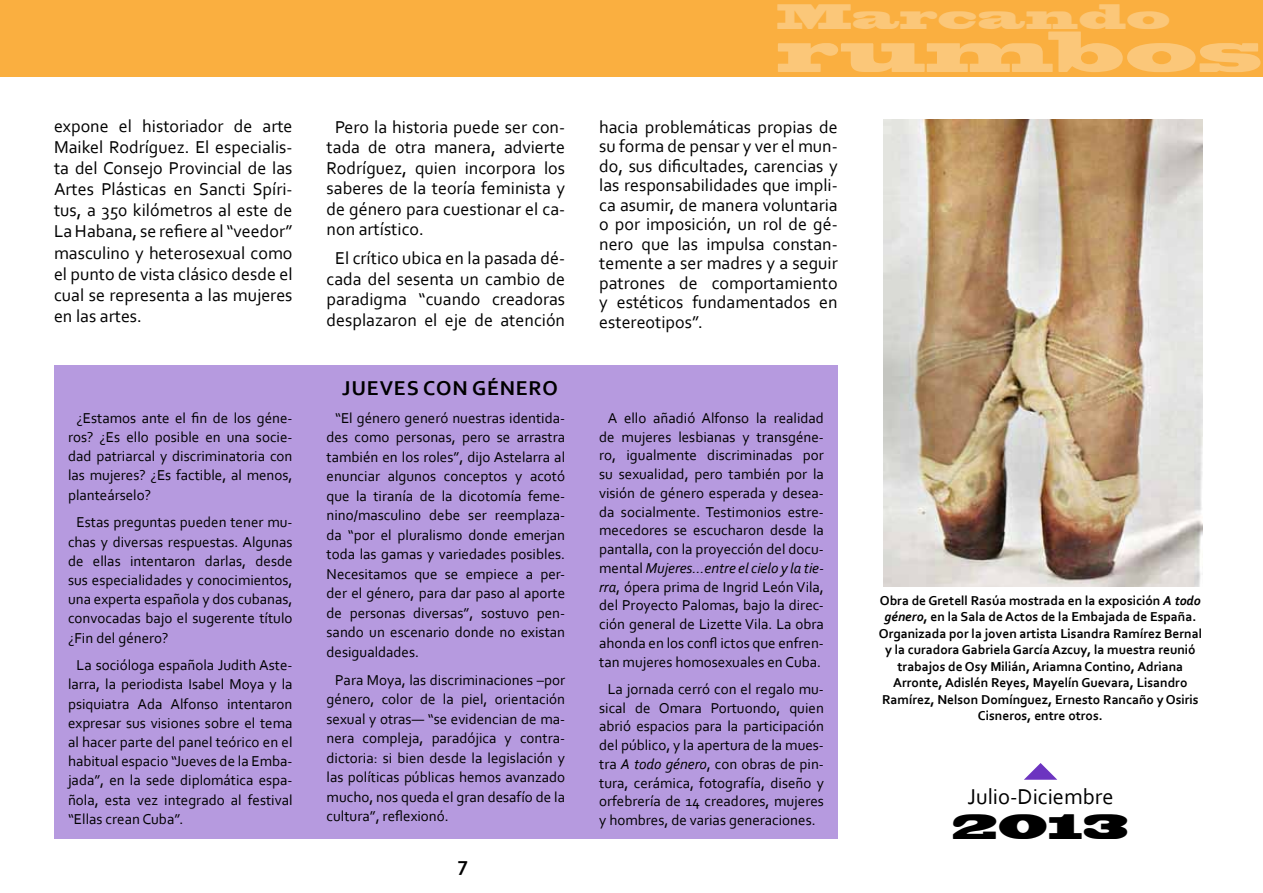
<style>
.page{position:relative;width:1263px;height:893px;background:#fff}
.page>*{position:absolute;margin:0;border:0;box-sizing:border-box;transform-origin:0 0}
.t1{font:54px "Blackoak Std";color:#fbc779}
.t2{font:33px "Blackoak Std";color:#fbc779}
.t3{font:33px "Blackoak Std";color:#000}
.t4{font:22.5px "Corbel";color:#000}
.t5{font:700 21px "Corbel";letter-spacing:.04em;color:#000}
.t6{font:18px/19.5px "Corbel";color:#000;text-align:justify}
.t7{font:15px/18.8px "Corbel";color:#000;text-align:justify}
.t8{font:700 13.5px/16.5px "Corbel";color:#000;text-align:center}
.s1{font-style:italic}
</style>
<div class="page">
<div style="left:0;top:0;width:1263px;height:77px;background:#faaf40"></div>
<svg style="left:1024px;top:763px;width:33px;height:17px"></svg>
<div style="left:54px;top:365px;width:784px;height:474px;background:#b69adf"></div>
<img style="left:883px;top:119px;width:319px;height:468px">
<p class="t6" style="left:54px;top:116px;width:240px;line-height:21px">expone el historiador de arte Maikel Rodríguez. El especialis&shy;ta del Consejo Provincial de las Artes Plásticas en Sancti Spíri&shy;tus, a 350 kilómetros al este de La Habana, se refiere al “veedor” masculino y heterosexual como el punto de vista clásico desde el cual se representa a las mujeres en las artes.</p>
<p class="t6" style="left:327px;top:116px;width:240px;line-height:20.5px;text-indent:8px">Pero la historia puede ser con&shy;tada de otra manera, advierte Rodríguez, quien incorpora los saberes de la teoría feminista y de género para cuestionar el ca&shy;non artístico.</p>
<p class="t6" style="left:327px;top:248px;width:240px;line-height:20.5px;text-align:center">El crítico ubica en la pasada dé&shy;cada del sesenta un cambio de paradigma “cuando creadoras desplazaron el eje de atención</p>
<p class="t7" style="left:68px;top:408px;width:226px;line-height:19.2px;text-indent:9px">¿Estamos ante el fin de los géne&shy;ros? ¿Es ello posible en una socie&shy;dad patriarcal y discriminatoria con las mujeres? ¿Es factible, al menos, planteárselo?</p>
<p class="t7" style="left:68px;top:512px;width:226px;line-height:19.2px;text-indent:9px">Estas preguntas pueden tener mu&shy;chas y diversas respuestas. Algunas de ellas intentaron darlas, desde sus especialidades y conocimientos, una experta española y dos cubanas, convocadas bajo el sugerente título ¿Fin del género?</p>
<p class="t7" style="left:68px;top:655px;width:226px;line-height:19.2px;text-indent:9px">La socióloga española Judith Aste&shy;larra, la periodista Isabel Moya y la psiquiatra Ada Alfonso intentaron expresar sus visiones sobre el tema al hacer parte del panel teórico en el habitual espacio “Jueves de la Emba&shy;jada”, en la sede diplomática espa&shy;ñola, esta vez integrado al festival “Ellas crean Cuba”.</p>
<h3 class="t5" style="left:342px;top:375px;width:217px">Jueves con Género</h3>
<p class="t7" style="left:327px;top:408px;width:240px;line-height:19.5px;text-indent:9px">“El género generó nuestras identida&shy;des como personas, pero se arrastra también en los roles”, dijo Astelarra al enunciar algunos conceptos y acotó que la tiranía de la dicotomía feme&shy;nino/masculino debe ser reemplaza&shy;da “por el pluralismo donde emerjan toda las gamas y variedades posibles.<br>Necesitamos que se empiece a per&shy;der el género, para dar paso al aporte de personas diversas”, sostuvo pen&shy;sando un escenario donde no existan desigualdades.</p>
<p class="t7" style="left:327px;top:670px;width:240px;line-height:19.5px;text-indent:9px">Para Moya, las discriminaciones –por género, color de la piel, orientación sexual y otras— “se evidencian de ma&shy;nera compleja, paradójica y contra&shy;dictoria: si bien desde la legislación y las políticas públicas hemos avanzado mucho, nos queda el gran desafío de la cultura”, reflexionó.</p>
<h3 class="t5" style="left:458px;top:851px;width:12px">7</h3>
<h2 class="t2" style="left:777px;top:-5px;width:395px">Marcando</h2>
<h1 class="t1" style="left:777px;top:16px;width:487px">rumbos</h1>
<p class="t6" style="left:599px;top:116px;width:240px">hacia problemáticas propias de su forma de pensar y ver el mun&shy;do, sus dificultades, carencias y las responsabilidades que impli&shy;ca asumir, de manera voluntaria o por imposición, un rol de gé&shy;nero que las impulsa constan&shy;temente a ser madres y a seguir patrones de comportamiento y estéticos fundamentados en estereotipos”.</p>
<p class="t7" style="left:599px;top:408px;width:226px;text-align:center">A ello añadió Alfonso la realidad de mujeres lesbianas y transgéne&shy;ro, igualmente discriminadas por su sexualidad, pero también por la visión de género esperada y desea&shy;da socialmente. Testimonios estre&shy;mecedores se escucharon desde la pantalla, con la proyección del docu&shy;mental <span class="s1">Mujeres…entre el cielo y la tie&shy;rra</span>, ópera prima de Ingrid León Vila, del Proyecto Palomas, bajo la direc&shy;ción general de Lizette Vila. La obra ahonda en los confl ictos que enfren&shy;tan mujeres homosexuales en Cuba.</p>
<p class="t7" style="left:599px;top:679px;width:226px;text-align:center">La jornada cerró con el regalo mu&shy;sical de Omara Portuondo, quien abrió espacios para la participación del público, y la apertura de la mues&shy;tra <span class="s1">A todo género</span>, con obras de pin&shy;tura, cerámica, fotografía, diseño y orfebrería de 14 creadores, mujeres y hombres, de varias generaciones.</p>
<p class="t8" style="left:879px;top:592px;width:325px">Obra de Gretell Rasúa mostrada en la exposición <span class="s1">A todo género</span>, en la Sala de Actos de la Embajada de España.<br>Organizada por la joven artista Lisandra Ramírez Bernal y la curadora Gabriela García Azcuy, la muestra reunió trabajos de Osy Milián, Ariamna Contino, Adriana Arronte, Adislén Reyes, Mayelín Guevara, Lisandro Ramírez, Nelson Domínguez, Ernesto Rancaño y Osiris Cisneros, entre otros.</p>
<h3 class="t4" style="left:967px;top:783px;width:148px">Julio-Diciembre</h3>
<h2 class="t3" style="left:952px;top:804px;width:178px">2013</h2>
</div>
